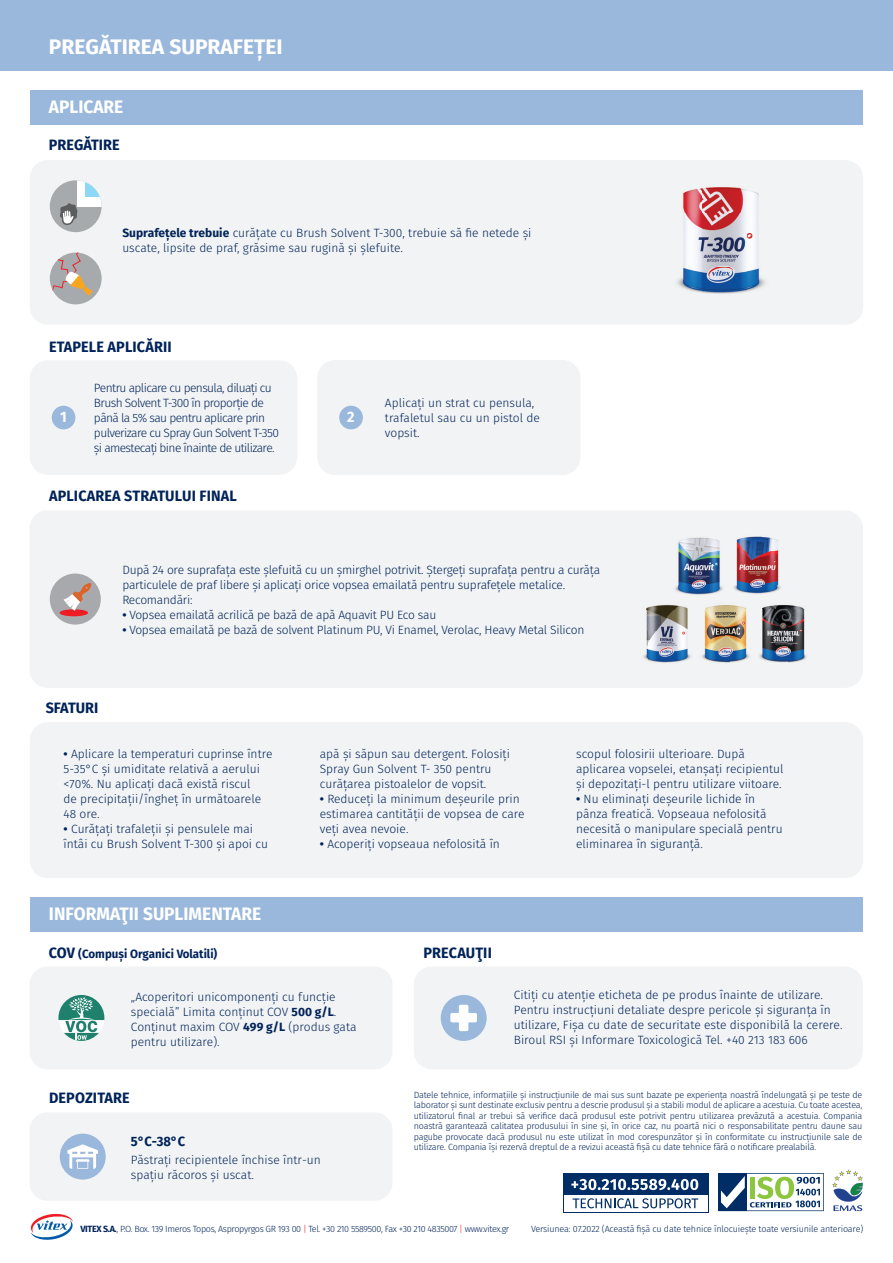
<style>
.page{position:relative;width:893px;height:1263px;background:#fff}
.page>*{position:absolute;margin:0;border:0;box-sizing:border-box;transform-origin:0 0}
.t1{font:700 21px "Fira Sans";color:#fff}
.t2{font:700 18px "Fira Sans";color:#fff;scale:.96 1}
.t3{font:700 15px "Fira Sans";letter-spacing:.01em;color:#002359;scale:.96 1}
.t4{font:700 15px "Fira Sans";color:#fff;scale:.96 1}
.t5{font:700 13.5px "Fira Sans";color:#002359;scale:.96 1}
.t6{font:300 12px/15px "Fira Sans";color:#002359}
.t7{font:300 12px/15px "Fira Sans";letter-spacing:-.02em;color:#002359}
.t8{font:300 12px/15px "Fira Sans";letter-spacing:-.05em;color:#002359}
.t9{font:700 12px "Fira Sans";color:#002359;scale:.96 1}
.t10{font:300 9px/10.5px "Fira Sans";letter-spacing:-.025em;color:#002359;text-align:justify}
.s1{font-weight:700}
.s2{font-size:15px}
.s3{color:#ee1d23}
</style>
<div class="page">
<div style="left:30px;top:160px;width:833px;height:165px;background:#f2f3f4;border-radius:18px"></div>
<div style="left:30px;top:360px;width:267px;height:115px;background:#f2f3f4;border-radius:18px"></div>
<div style="left:317px;top:360px;width:263px;height:115px;background:#f2f3f4;border-radius:18px"></div>
<div style="left:30px;top:510px;width:833px;height:178px;background:#f2f3f4;border-radius:18px"></div>
<div style="left:30px;top:722px;width:833px;height:156px;background:#f2f3f4;border-radius:18px"></div>
<div style="left:30px;top:90px;width:833px;height:34px;background:#9ab8db"></div>
<div style="left:0;top:0;width:893px;height:70px;background:#9ab8db"></div>
<div style="left:52px;top:406px;width:23px;height:23px;background:#9ab8db;border-radius:50%"></div>
<div style="left:339px;top:406px;width:24px;height:23px;background:#9ab8db;border-radius:50%"></div>
<div style="left:50px;top:180px;width:52px;height:52px;background:#a7aaac;border-radius:26px"></div>
<div style="left:78px;top:180px;width:24px;height:27px;background:#fff"></div>
<svg style="left:85px;top:180px;width:17px;height:17px"></svg>
<svg style="left:60px;top:203px;width:18px;height:22px"></svg>
<div style="left:50px;top:253px;width:52px;height:51px;background:#a7aaac;border-radius:26px"></div>
<svg style="left:51px;top:253px;width:41px;height:43px"></svg>
<img style="left:677px;top:187px;width:89px;height:107px">
<div style="left:50px;top:573px;width:51px;height:52px;background:#a8a9ad;border-radius:26px"></div>
<div style="left:60px;top:609px;width:28px;height:7px;background:#ee1d23;border-radius:50%"></div>
<svg style="left:64px;top:583px;width:27px;height:28px"></svg>
<img style="left:788px;top:609px;width:17px;height:22px">
<img style="left:788px;top:631px;width:19px;height:32px">
<img style="left:668px;top:609px;width:120px;height:54px">
<img style="left:761px;top:536px;width:18px;height:15px">
<img style="left:761px;top:551px;width:43px;height:58px">
<img style="left:678px;top:536px;width:83px;height:49px">
<img style="left:725px;top:585px;width:36px;height:25px">
<img style="left:643px;top:610px;width:5px;height:50px">
<img style="left:648px;top:610px;width:20px;height:21px">
<img style="left:648px;top:631px;width:39px;height:32px">
<img style="left:646px;top:585px;width:79px;height:25px">
<div style="left:30px;top:897px;width:833px;height:34px;background:#9ab8db"></div>
<div style="left:30px;top:966px;width:362px;height:103px;background:#f2f3f4;border-radius:18px"></div>
<div style="left:414px;top:966px;width:449px;height:103px;background:#f2f3f4;border-radius:18px"></div>
<svg style="left:58px;top:995px;width:46px;height:46px"></svg>
<div style="left:30px;top:1112px;width:362px;height:89px;background:#f2f3f4;border-radius:18px"></div>
<div style="left:60px;top:1133px;width:46px;height:46px;background:#9ab8db;border-radius:50%"></div>
<svg style="left:67px;top:1144px;width:31px;height:25px"></svg>
<div style="left:441px;top:995px;width:46px;height:46px;background:#9ab8db;border-radius:50%"></div>
<svg style="left:450px;top:1005px;width:27px;height:26px"></svg>
<svg style="left:718px;top:1173px;width:106px;height:38px"></svg>
<svg style="left:832px;top:1169px;width:31px;height:42px"></svg>
<div style="left:563px;top:1173px;width:145px;height:39px;background:#002d66"></div>
<div style="left:564px;top:1195px;width:143px;height:16px;background:#fff"></div>
<svg style="left:573px;top:1198px;width:125px;height:10px"></svg>
<svg style="left:571px;top:1179px;width:127px;height:11px"></svg>
<svg style="left:30px;top:1213px;width:43px;height:27px"></svg>
<h1 class="t1" style="left:49px;top:32px;width:235px">PREGĂTIREA SUPRAFEȚEI</h1>
<h2 class="t2" style="left:49px;top:94px;width:79px">APLICARE</h2>
<p class="t3" style="left:49px;top:134px;width:75px">PREGĂTIRE</p>
<p class="t6" style="left:122px;top:226px;width:411px"><span class="s1">Suprafețele trebuie</span> curățate cu Brush Solvent T-300, trebuie să fie netede și uscate, lipsite de praf, grăsime sau rugină și șlefuite.</p>
<p class="t3" style="left:49px;top:336px;width:129px">ETAPELE APLICĂRII</p>
<p class="t8" style="left:94px;top:381px;width:187px">Pentru aplicare cu pensula, diluați cu Brush Solvent T-300 în proporție de până la 5% sau pentru aplicare prin pulverizare cu Spray Gun Solvent T-350 și amestecați bine înainte de utilizare.</p>
<p class="t4" style="left:60px;top:406px;width:8px">1</p>
<p class="t4" style="left:347px;top:406px;width:9px">2</p>
<p class="t3" style="left:49px;top:485px;width:197px">APLICAREA STRATULUI FINAL</p>
<p class="t6" style="left:385px;top:396px;width:156px">Aplicați un strat cu pensula, trafaletul sau cu un pistol de vopsit.</p>
<p class="t7" style="left:122px;top:563px;width:479px">După 24 ore suprafața este șlefuită cu un șmirghel potrivit. Ștergeți suprafața pentru a curăța particulele de praf libere și aplicați orice vopsea emailată pentru suprafețele metalice.<br>Recomandări:</p>
<p class="t7" style="left:122px;top:608px;width:316px"><span class="s1">•</span> Vopsea emailată acrilică pe bază de apă Aquavit PU Eco sau</p>
<p class="t7" style="left:122px;top:623px;width:464px"><span class="s1">•</span> Vopsea emailată pe bază de solvent Platinum PU, Vi Enamel, Verolac, Heavy Metal Silicon</p>
<p class="t3" style="left:46px;top:697px;width:56px">SFATURI</p>
<p class="t6" style="left:64px;top:747px;width:210px"><span class="s1">•</span> Aplicare la temperaturi cuprinse între<br>5-35°C și umiditate relativă a aerului &lt;70%. Nu aplicați dacă există riscul<br>de precipitații/îngheț în următoarele<br>48 ore.</p>
<p class="t6" style="left:64px;top:822px;width:206px"><span class="s1">•</span> Curățați trafaleții și pensulele mai întâi cu Brush Solvent T-300 și apoi cu</p>
<h2 class="t2" style="left:49px;top:901px;width:222px">INFORMAŢII SUPLIMENTARE</h2>
<p class="t6" style="left:320px;top:747px;width:192px">apă și săpun sau detergent. Folosiți<br>Spray Gun Solvent T- 350 pentru curățarea pistoalelor de vopsit.</p>
<p class="t6" style="left:320px;top:792px;width:206px"><span class="s1">•</span> Reduceți la minimum deșeurile prin estimarea cantității de vopsea de care veți avea nevoie.</p>
<p class="t6" style="left:320px;top:837px;width:182px"><span class="s1">•</span> Acoperiți vopseaua nefolosită în</p>
<p class="t9" style="left:49px;top:945px;width:177px"><span class="s2">COV</span> (Compuși Organici Volatili)</p>
<p class="t3" style="left:423px;top:943px;width:73px">PRECAUŢII</p>
<p class="t6" style="left:576px;top:747px;width:209px">scopul folosirii ulterioare. După aplicarea vopselei, etanșați recipientul și depozitați-l pentru utilizare viitoare.</p>
<p class="t6" style="left:576px;top:792px;width:208px"><span class="s1">•</span> Nu eliminați deșeurile lichide în pânza freatică. Vopseaua nefolosită necesită o manipulare specială pentru eliminarea în siguranță.</p>
<p class="t6" style="left:131px;top:990px;width:227px">„Acoperitori unicomponenți cu funcție specială” Limita conținut COV <span class="s1">500 g/L</span>.<br>Conținut maxim COV <span class="s1">499 g/L</span> (produs gata pentru utilizare).</p>
<p class="t3" style="left:49px;top:1087px;width:85px">DEPOZITARE</p>
<p class="t5" style="left:131px;top:1131px;width:58px">5°C-38°C</p>
<p class="t6" style="left:131px;top:1153px;width:191px">Păstrați recipientele închise într-un spațiu răcoros și uscat.</p>
<p class="t6" style="left:514px;top:988px;width:330px">Citiți cu atenție eticheta de pe produs înainte de utilizare.<br>Pentru instrucțiuni detaliate despre pericole și siguranța în utilizare, Fișa cu date de securitate este disponibilă la cerere.<br>Biroul RSI și Informare Toxicologică Tel. +40 213 183 606</p>
<p class="t10" style="left:414px;top:1090px;width:450px">Datele tehnice, informațiile și instrucțiunile de mai sus sunt bazate pe experiența noastră îndelungată și pe teste de laborator și sunt destinate exclusiv pentru a descrie produsul și a stabili modul de aplicare a acestuia. Cu toate acestea, utilizatorul final ar trebui să verifice dacă produsul este potrivit pentru utilizarea prevăzută a acestuia. Compania noastră garantează calitatea produsului în sine și, în orice caz, nu poartă nici o responsabilitate pentru daune sau pagube provocate dacă produsul nu este utilizat în mod corespunzător și în conformitate cu instrucțiunile sale de utilizare. Compania își rezervă dreptul de a revizui această fișă cu date tehnice fără o notificare prealabilă.</p>
<p class="t10" style="left:81px;top:1225px;width:430px"><span class="s1">VITEX S.A.</span>, P.O. Box. 139 Imeros Topos, Aspropyrgos GR 193 00 <span class="s3">|</span> Τel. +30 210 5589500, Fax +30 210 4835007 <span class="s3">|</span> www.vitex.gr</p>
<p class="t10" style="left:531px;top:1225px;width:334px">Versiunea: 07.2022 (Această fișă cu date tehnice înlocuiește toate versiunile anterioare)</p>
</div>
